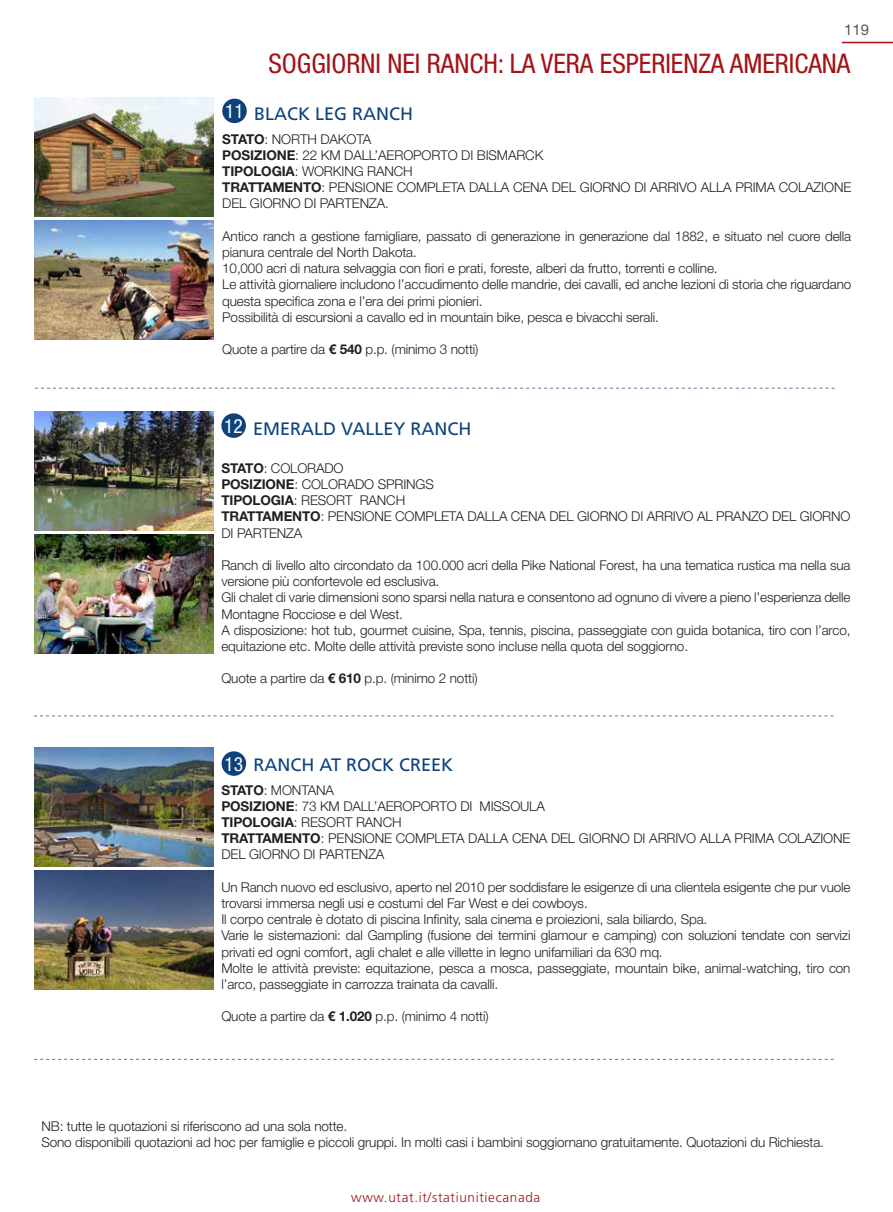
<style>
.page{position:relative;width:893px;height:1212px;background:#fff}
.page>*{position:absolute;margin:0;border:0;box-sizing:border-box;transform-origin:0 0}
.Tour_Titolo{font:condensed 27px "Helvetica Neue LT Std";color:#a21217}
.t1{font:condensed 19.5px "Helvetica Neue LT Std";color:#fff}
.Nome_hotel{font:18px "Frutiger LT Std";color:#0d427a}
.NumPagina{font:15px "Helvetica Neue LT Std";color:#57585a}
.Descr_Hotel{font:300 13.5px/16.2px "Helvetica Neue LT Std";letter-spacing:-.01em;color:#231f20}
.t2{font:300 13.5px "Frutiger LT Std";letter-spacing:.05em;color:#a21217}
.s1{font-weight:700}
</style>
<div class="page">
<hr style="left:842px;top:42px;width:51px;height:1px;background:#a21217">
<img style="left:34px;top:411px;width:179px;height:119px">
<img style="left:34px;top:534px;width:179px;height:119px">
<svg style="left:34px;top:715px;width:799px;height:1px"></svg>
<div style="left:221px;top:413px;width:25px;height:25px;background:#0d427a;border-radius:50%"></div>
<img style="left:34px;top:748px;width:179px;height:118px">
<img style="left:34px;top:871px;width:179px;height:118px">
<svg style="left:34px;top:1059px;width:800px;height:1px"></svg>
<div style="left:222px;top:751px;width:24px;height:25px;background:#0d427a;border-radius:50%"></div>
<img style="left:34px;top:98px;width:179px;height:119px">
<img style="left:34px;top:221px;width:179px;height:118px">
<svg style="left:35px;top:388px;width:799px;height:1px"></svg>
<div style="left:222px;top:99px;width:25px;height:24px;background:#0d427a;border-radius:50%"></div>
<p class="NumPagina" style="left:844px;top:21px;width:27px">119</p>
<p class="Tour_Titolo" style="left:268px;top:48px;width:584px">SOGGIORNI NEI RANCH: LA VERA ESPERIENZA AMERICANA</p>
<p class="t1" style="left:225px;top:100px;width:20px">11</p>
<p class="Nome_hotel" style="left:254px;top:103px;width:160px">BLACK LEG RANCH</p>
<p class="Descr_Hotel" style="left:222px;top:130px;width:151px"><span class="s1">STATO</span>: NORTH DAKOTA</p>
<p class="Descr_Hotel" style="left:222px;top:147px;width:323px"><span class="s1">POSIZIONE</span>: 22 KM DALL’AEROPORTO DI BISMARCK</p>
<p class="Descr_Hotel" style="left:222px;top:163px;width:192px"><span class="s1">TIPOLOGIA</span>: WORKING RANCH</p>
<p class="Descr_Hotel" style="left:222px;top:179px;width:631px"><span class="s1">TRATTAMENTO</span>: PENSIONE COMPLETA DALLA CENA DEL GIORNO DI ARRIVO ALLA PRIMA COLAZIONE<br>DEL GIORNO DI PARTENZA.</p>
<p class="Descr_Hotel" style="left:222px;top:228px;width:630px">Antico ranch a gestione famigliare, passato di generazione in generazione dal 1882, e situato nel cuore della pianura centrale del North Dakota.</p>
<p class="Descr_Hotel" style="left:222px;top:260px;width:497px">10,000 acri di natura selvaggia con fiori e prati, foreste, alberi da frutto, torrenti e colline.</p>
<p class="Descr_Hotel" style="left:222px;top:276px;width:630px">Le attività giornaliere includono l’accudimento delle mandrie, dei cavalli, ed anche lezioni di storia che riguardano questa specifica zona e l’era dei primi pionieri.</p>
<p class="Descr_Hotel" style="left:222px;top:309px;width:438px">Possibilità di escursioni a cavallo ed in mountain bike, pesca e bivacchi serali.</p>
<p class="Descr_Hotel" style="left:222px;top:341px;width:258px">Quote a partire da <span class="s1">€ 540</span> p.p. (minimo 3 notti)</p>
<p class="t1" style="left:224px;top:414px;width:20px">12</p>
<p class="Nome_hotel" style="left:253px;top:418px;width:220px">EMERALD VALLEY RANCH</p>
<p class="Descr_Hotel" style="left:221px;top:460px;width:124px"><span class="s1">STATO</span>: COLORADO</p>
<p class="Descr_Hotel" style="left:221px;top:476px;width:214px"><span class="s1">POSIZIONE</span>: COLORADO SPRINGS</p>
<p class="Descr_Hotel" style="left:221px;top:492px;width:185px"><span class="s1">TIPOLOGIA</span>: RESORT RANCH</p>
<p class="Descr_Hotel" style="left:221px;top:508px;width:631px"><span class="s1">TRATTAMENTO</span>: PENSIONE COMPLETA DALLA CENA DEL GIORNO DI ARRIVO AL PRANZO DEL GIORNO<br>DI PARTENZA</p>
<p class="Descr_Hotel" style="left:221px;top:557px;width:631px">Ranch di livello alto circondato da 100.000 acri della Pike National Forest, ha una tematica rustica ma nella sua versione più confortevole ed esclusiva.</p>
<p class="Descr_Hotel" style="left:221px;top:589px;width:631px">Gli chalet di varie dimensioni sono sparsi nella natura e consentono ad ognuno di vivere a pieno l’esperienza delle<br>Montagne Rocciose e del West.</p>
<p class="Descr_Hotel" style="left:221px;top:622px;width:630px">A disposizione: hot tub, gourmet cuisine, Spa, tennis, piscina, passeggiate con guida botanica, tiro con l’arco, equitazione etc. Molte delle attività previste sono incluse nella quota del soggiorno.</p>
<p class="Descr_Hotel" style="left:221px;top:670px;width:258px">Quote a partire da <span class="s1">€ 610</span> p.p. (minimo 2 notti)</p>
<p class="t1" style="left:224px;top:752px;width:20px">13</p>
<p class="Nome_hotel" style="left:253px;top:754px;width:201px">RANCH AT ROCK CREEK</p>
<p class="Descr_Hotel" style="left:221px;top:781px;width:114px"><span class="s1">STATO</span>: MONTANA</p>
<p class="Descr_Hotel" style="left:221px;top:797px;width:325px"><span class="s1">POSIZIONE</span>: 73 KM DALL’AEROPORTO DI MISSOULA</p>
<p class="Descr_Hotel" style="left:221px;top:814px;width:182px"><span class="s1">TIPOLOGIA</span>: RESORT RANCH</p>
<p class="Descr_Hotel" style="left:221px;top:830px;width:631px"><span class="s1">TRATTAMENTO</span>: PENSIONE COMPLETA DALLA CENA DEL GIORNO DI ARRIVO ALLA PRIMA COLAZIONE<br>DEL GIORNO DI PARTENZA</p>
<p class="Descr_Hotel" style="left:221px;top:878px;width:631px">Un Ranch nuovo ed esclusivo, aperto nel 2010 per soddisfare le esigenze di una clientela esigente che pur vuole trovarsi immersa negli usi e costumi del Far West e dei cowboys.</p>
<p class="Descr_Hotel" style="left:221px;top:911px;width:487px">Il corpo centrale è dotato di piscina Infinity, sala cinema e proiezioni, sala biliardo, Spa.</p>
<p class="Descr_Hotel" style="left:221px;top:927px;width:631px">Varie le sistemazioni: dal Gampling (fusione dei termini glamour e camping) con soluzioni tendate con servizi privati ed ogni comfort, agli chalet e alle villette in legno unifamiliari da 630 mq.</p>
<p class="Descr_Hotel" style="left:221px;top:959px;width:631px">Molte le attività previste: equitazione, pesca a mosca, passeggiate, mountain bike, animal-watching, tiro con l’arco, passeggiate in carrozza trainata da cavalli.</p>
<p class="Descr_Hotel" style="left:221px;top:1008px;width:269px">Quote a partire da <span class="s1">€ 1.020</span> p.p. (minimo 4 notti)</p>
<p class="Descr_Hotel" style="left:41px;top:1118px;width:307px">NB: tutte le quotazioni si riferiscono ad una sola notte.</p>
<p class="Descr_Hotel" style="left:41px;top:1134px;width:784px">Sono disponibili quotazioni ad hoc per famiglie e piccoli gruppi. In molti casi i bambini soggiornano gratuitamente. Quotazioni du Richiesta.</p>
<p class="t2" style="left:351px;top:1189px;width:191px">www.utat.it/statiunitiecanada</p>
</div>
